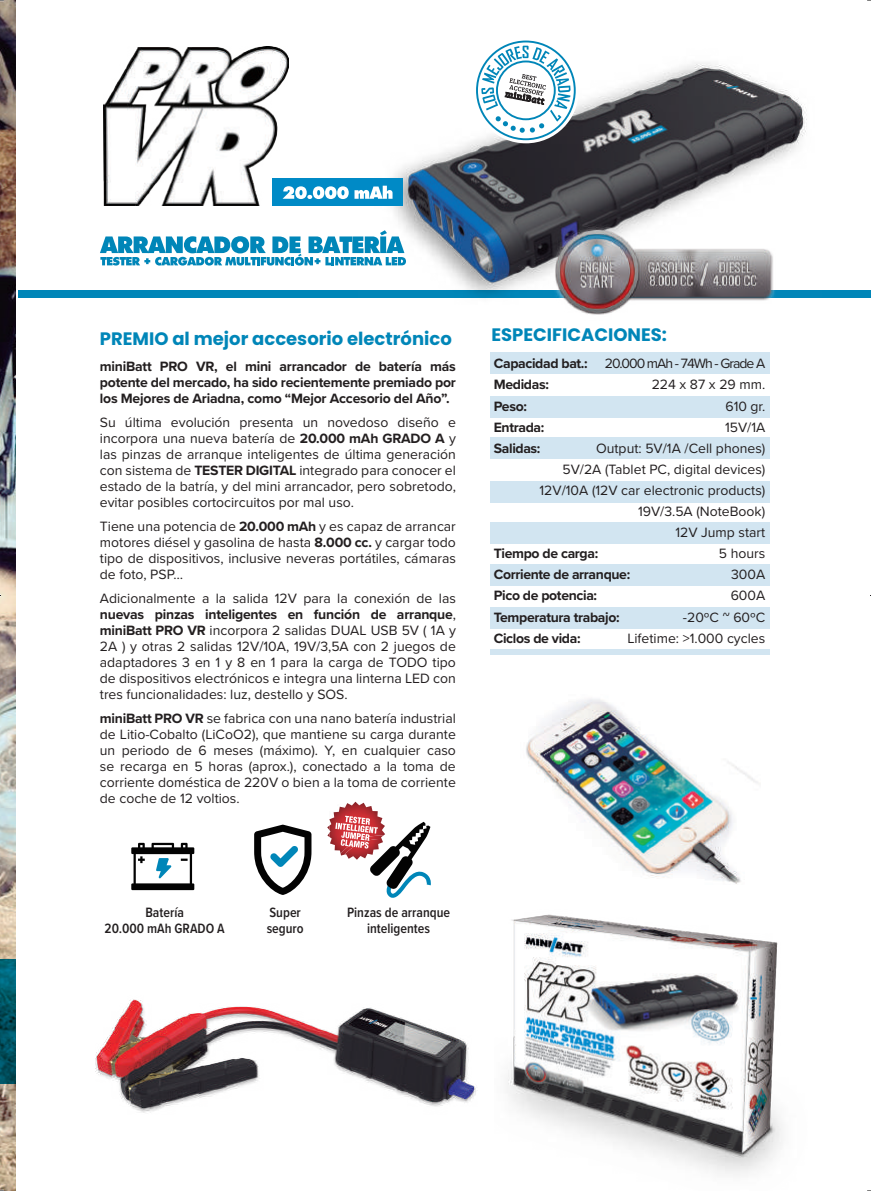
<style>
.page{position:relative;width:871px;height:1191px;background:#fff}
.page>*{position:absolute;margin:0;border:0;box-sizing:border-box;transform-origin:0 0}
.t1{font:700 18px "Poppins";color:#0086b8}
.t2{font:14px/16px "Proxima Nova";color:#231f20;text-align:justify}
.t3{font:700 14px/21px "Proxima Nova";letter-spacing:-.025em;color:#231f20}
.t4{font:600 14px/16px "Proxima Nova Cond";color:#231f20;text-align:center}
.s1{font-weight:700}
</style>
<div class="page">
<div style="left:491px;top:437px;width:279px;height:22px;background:#d2e5f1"></div>
<div style="left:491px;top:481px;width:279px;height:21px;background:#d2e5f1"></div>
<div style="left:491px;top:522px;width:279px;height:22px;background:#d2e5f1"></div>
<div style="left:19px;top:290px;width:852px;height:8px;background:#0086b8"></div>
<img style="left:358px;top:63px;width:449px;height:232px">
<img style="left:0;top:0;width:16px;height:1191px">
<svg style="left:0;top:959px;width:16px;height:124px;background:#005565"></svg>
<img style="left:507px;top:914px;width:275px;height:261px">
<img style="left:104px;top:46px;width:185px;height:160px">
<img style="left:548px;top:224px;width:228px;height:91px">
<div style="left:473px;top:37px;width:106px;height:106px;background:#fff;border-radius:50%"></div>
<svg style="left:476px;top:41px;width:100px;height:99px"></svg>
<div style="left:491px;top:352px;width:279px;height:22px;background:#d2e5f1"></div>
<div style="left:491px;top:397px;width:279px;height:21px;background:#d2e5f1"></div>
<div style="left:491px;top:564px;width:279px;height:22px;background:#d2e5f1"></div>
<div style="left:491px;top:606px;width:279px;height:22px;background:#d2e5f1"></div>
<div style="left:491px;top:649px;width:279px;height:6px;background:#d2e5f1"></div>
<div style="left:491px;top:396px;width:279px;height:21px;background:#d2e5f1"></div>
<svg style="left:254px;top:824px;width:57px;height:71px"></svg>
<svg style="left:131px;top:843px;width:63px;height:47px"></svg>
<img style="left:347px;top:801px;width:17px;height:3px">
<img style="left:339px;top:804px;width:33px;height:5px">
<svg style="left:327px;top:809px;width:104px;height:89px"></svg>
<svg style="left:100px;top:230px;width:306px;height:35px"></svg>
<img style="left:526px;top:699px;width:232px;height:185px">
<img style="left:95px;top:999px;width:381px;height:114px">
<div style="left:272px;top:179px;width:131px;height:27px;background:#008ac6"></div>
<svg style="left:282px;top:186px;width:110px;height:13px"></svg>
<svg style="left:0;top:584px;width:1px;height:23px"></svg>
<p class="t1" style="left:100px;top:328px;width:353px">PREMIO al mejor accesorio electrónico</p>
<p class="t3" style="left:100px;top:357px;width:357px;line-height:16px;text-align:justify">miniBatt PRO VR, el mini arrancador de batería más potente del mercado, ha sido recientemente premiado por los Mejores de Ariadna, como “Mejor Accesorio del Año”.</p>
<p class="t2" style="left:100px;top:413px;width:357px">Su última evolución presenta un novedoso diseño e incorpora una nueva batería de <span class="s1">20.000 mAh GRADO A</span> y las pinzas de arranque inteligentes de última generación con sistema de <span class="s1">TESTER DIGITAL</span> integrado para conocer el estado de la batría, y del mini arrancador, pero sobretodo, evitar posibles cortocircuitos por mal uso.</p>
<p class="t2" style="left:100px;top:517px;width:357px">Tiene una potencia de <span class="s1">20.000 mAh</span> y es capaz de arrancar motores diésel y gasolina de hasta <span class="s1">8.000 cc.</span> y cargar todo tipo de dispositivos, inclusive neveras portátiles, cámaras de foto, PSP…</p>
<p class="t2" style="left:100px;top:589px;width:357px">Adicionalmente a la salida 12V para la conexión de las <span class="s1">nuevas pinzas inteligentes en función de arranque</span>, <span class="s1">miniBatt PRO VR</span> incorpora 2 salidas DUAL USB 5V ( 1A y 2A ) y otras 2 salidas 12V/10A, 19V/3,5A con 2 juegos de adaptadores 3 en 1 y 8 en 1 para la carga de TODO tipo de dispositivos electrónicos e integra una linterna LED con tres funcionalidades: luz, destello y SOS.</p>
<p class="t2" style="left:100px;top:709px;width:357px"><span class="s1">miniBatt PRO VR</span> se fabrica con una nano batería industrial de Litio-Cobalto (LiCoO2), que mantiene su carga durante un periodo de 6 meses (máximo). Y, en cualquier caso se recarga en 5 horas (aprox.), conectado a la toma de corriente doméstica de 220V o bien a la toma de corriente de coche de 12 voltios.</p>
<p class="t1" style="left:491px;top:324px;width:177px">ESPECIFICACIONES:</p>
<p class="t3" style="left:494px;top:353px;width:95px">Capacidad bat.:<br>Medidas:<br>Peso:<br>Entrada:<br>Salidas:</p>
<p class="t2" style="left:539px;top:352px;width:227px;line-height:21px;text-align:right">20.000 mAh - 74Wh - Grade A<br>224 x 87 x 29 mm.<br>610 gr.<br>15V/1A<br>Output: 5V/1A /Cell phones)<br>5V/2A (Tablet PC, digital devices)<br>12V/10A (12V car electronic products)<br>19V/3.5A (NoteBook)<br>12V Jump start<br>5 hours<br>300A<br>600A<br>-20ºC ~ 60ºC<br>Lifetime: &gt;1.000 cycles</p>
<p class="t3" style="left:494px;top:543px;width:138px">Tiempo de carga:<br>Corriente de arranque:<br>Pico de potencia:<br>Temperatura trabajo:<br>Ciclos de vida:</p>
<p class="t4" style="left:105px;top:904px;width:122px">Batería<br>20.000 mAh GRADO A</p>
<p class="t4" style="left:347px;top:904px;width:105px">Pinzas de arranque inteligentes</p>
<p class="t4" style="left:267px;top:904px;width:39px;text-align:left">Super seguro</p>
</div>
